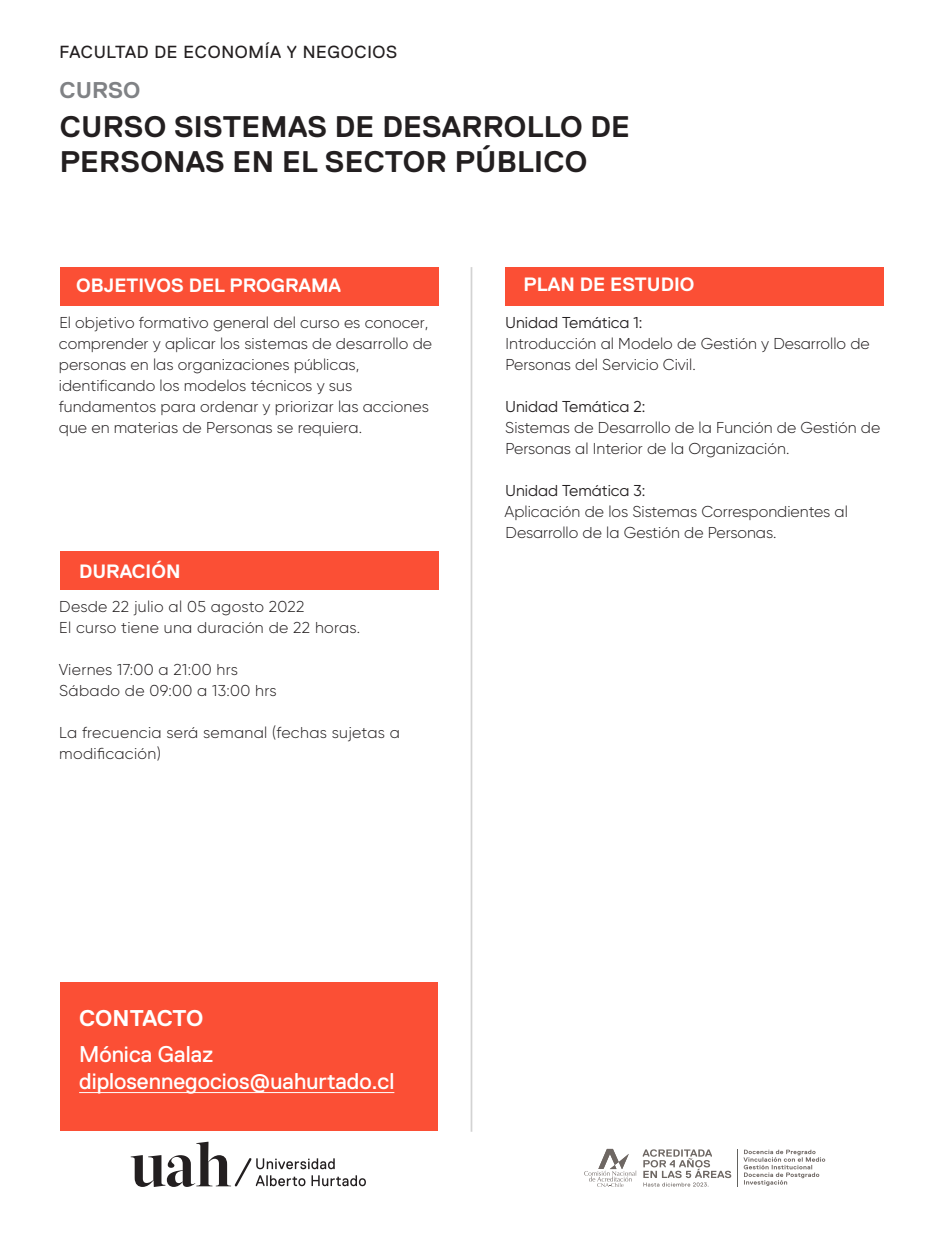
<style>
.page{position:relative;width:943px;height:1241px;background:#fff}
.page>*{position:absolute;margin:0;border:0;box-sizing:border-box;transform-origin:0 0}
.t1{font:700 29.75px/35.7px "Replica Std";letter-spacing:.01em;color:#231f20}
.t2{font:22.75px/27.3px "Replica Pro";color:#fff}
.t3{font:700 22.75px "Replica Pro";letter-spacing:-.02em;color:#fff}
.t4{font:700 22.75px "Replica Pro";color:#808285}
.t5{font:700 19.25px "Replica Pro";color:#fff}
.t6{font:17.5px "Replica Pro";letter-spacing:.04em;color:#231f20}
.t7{font:300 15.75px/21px "Gilroy";color:#231f20}
.t8{font:300 15.75px/21px "Gilroy";letter-spacing:.02em;color:#231f20}
.t9{font:15.75px "Gilroy";color:#231f20}
</style>
<div class="page">
<div style="left:60px;top:982px;width:378px;height:148px;background:#fb4f35"></div>
<div style="left:60px;top:267px;width:379px;height:38px;background:#fb4f35"></div>
<div style="left:505px;top:267px;width:378px;height:38px;background:#fb4f35"></div>
<div style="left:60px;top:552px;width:379px;height:38px;background:#fb4f35"></div>
<hr style="left:79px;top:1092px;width:315px;height:1px;background:#fff">
<svg style="left:131px;top:1141px;width:235px;height:45px"></svg>
<svg style="left:642px;top:1149px;width:89px;height:37px"></svg>
<svg style="left:743px;top:1149px;width:82px;height:36px"></svg>
<hr style="left:737px;top:1148px;width:1px;height:38px;background:#62625f">
<svg style="left:584px;top:1148px;width:52px;height:38px"></svg>
<hr style="left:470px;top:267px;width:2px;height:864px;background:#231f20">
<p class="t6" style="left:60px;top:43px;width:339px">FACULTAD DE ECONOMÍA Y NEGOCIOS</p>
<h2 class="t4" style="left:60px;top:78px;width:82px">CURSO</h2>
<h1 class="t1" style="left:60px;top:109px;width:572px">CURSO SISTEMAS DE DESARROLLO DE<br>PERSONAS EN EL SECTOR PÚBLICO</h1>
<p class="t5" style="left:76px;top:274px;width:266px">OBJETIVOS DEL PROGRAMA</p>
<p class="t5" style="left:523px;top:274px;width:172px">PLAN DE ESTUDIO</p>
<p class="t7" style="left:59px;top:312px;width:375px">El objetivo formativo general del curso es conocer, comprender y aplicar los sistemas de desarrollo de personas en las organizaciones públicas, identificando los modelos técnicos y sus fundamentos para ordenar y priorizar las acciones que en materias de Personas se requiera.</p>
<p class="t9" style="left:505px;top:313px;width:138px">Unidad Temática 1:</p>
<p class="t7" style="left:505px;top:333px;width:366px">Introducción al Modelo de Gestión y Desarrollo de<br>Personas del Servicio Civil.</p>
<p class="t9" style="left:505px;top:397px;width:141px">Unidad Temática 2:</p>
<p class="t7" style="left:505px;top:417px;width:376px">Sistemas de Desarrollo de la Función de Gestión de<br>Personas al Interior de la Organización.</p>
<p class="t9" style="left:505px;top:481px;width:141px">Unidad Temática 3:</p>
<p class="t7" style="left:504px;top:501px;width:345px">Aplicación de los Sistemas Correspondientes al<br>Desarrollo de la Gestión de Personas.</p>
<p class="t5" style="left:79px;top:561px;width:103px">DURACIÓN</p>
<p class="t8" style="left:59px;top:595px;width:302px">Desde 22 julio al 05 agosto 2022<br>El curso tiene una duración de 22 horas.</p>
<p class="t8" style="left:59px;top:658px;width:219px">Viernes 17:00 a 21:00 hrs<br>Sábado de 09:00 a 13:00 hrs</p>
<p class="t8" style="left:59px;top:721px;width:342px">La frecuencia será semanal (fechas sujetas a modificación)</p>
<h2 class="t3" style="left:79px;top:1005px;width:126px">CONTACTO</h2>
<h2 class="t2" style="left:79px;top:1040px;width:317px">Mónica Galaz diplosennegocios@uahurtado.cl</h2>
</div>
